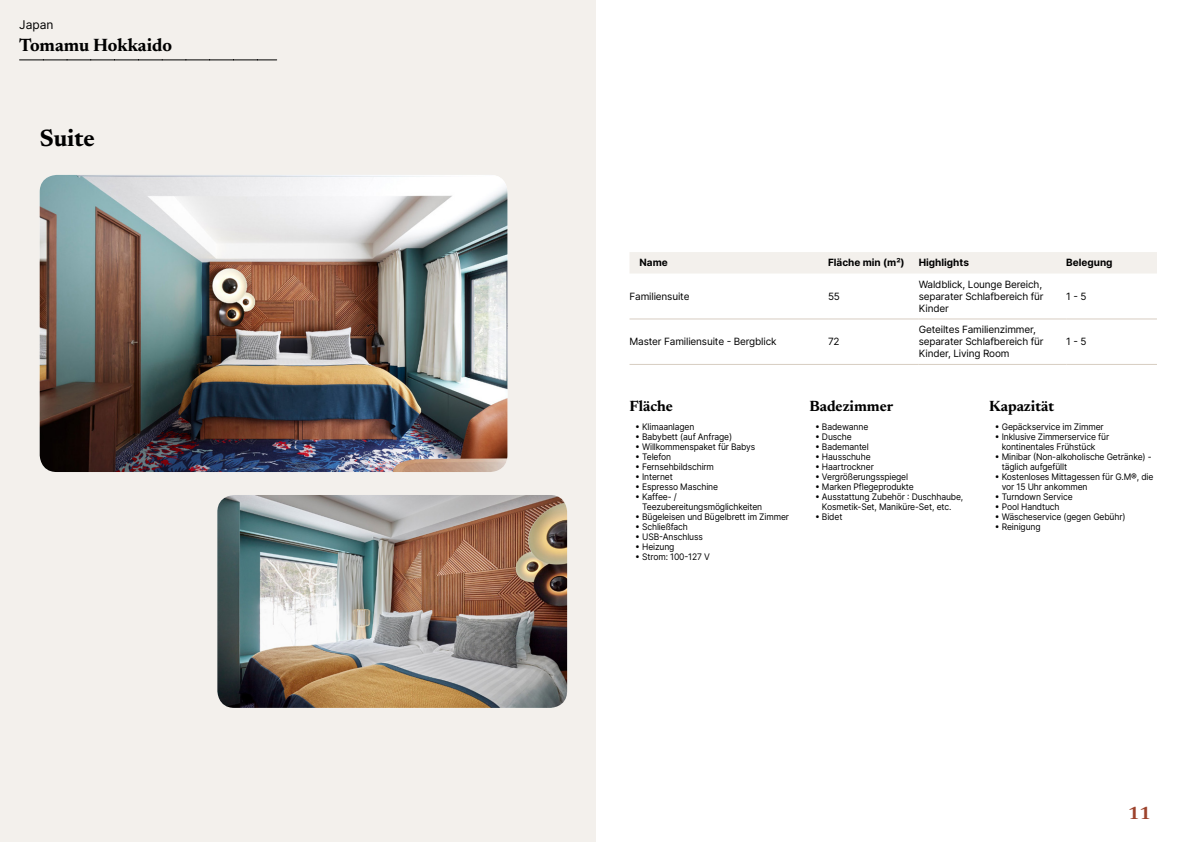
<style>
.page{position:relative;width:1191px;height:842px;background:#fff}
.page>*{position:absolute;margin:0;border:0;box-sizing:border-box;transform-origin:0 0}
.t1{font:700 24px "Newsreader 24 pt";color:#000}
.t2{font:700 18px "Newsreader 24 pt";color:#000}
.t3{font:700 18px "Newsreader 24 pt";color:#9d432c}
.t4{font:700 15px "Newsreader 24 pt";color:#000}
.t5{font:12px "Inter";color:#000}
.t6{font:10px/12px "Inter";letter-spacing:-.015em;color:#000}
.t7{font:700 10px "Inter";color:#000}
.t8{font:9px/10px "Inter";letter-spacing:-.015em;color:#000;scale:.95 1}
</style>
<div class="page">
<div style="left:0;top:0;width:595px;height:842px;background:#f3f0ec"></div>
<img style="left:40px;top:175px;width:467px;height:297px">
<img style="left:217px;top:495px;width:350px;height:213px">
<svg style="left:20px;top:60px;width:257px;height:1px"></svg>
<div style="left:630px;top:252px;width:527px;height:21px;background:#f3f0ec"></div>
<hr style="left:629px;top:318px;width:199px;height:1px;background:#d7cdc1">
<hr style="left:828px;top:318px;width:90px;height:1px;background:#d7cdc1">
<hr style="left:918px;top:318px;width:148px;height:1px;background:#d7cdc1">
<hr style="left:1066px;top:318px;width:91px;height:1px;background:#d7cdc1">
<hr style="left:629px;top:364px;width:199px;height:1px;background:#d7cdc1">
<hr style="left:828px;top:364px;width:90px;height:1px;background:#d7cdc1">
<hr style="left:918px;top:364px;width:148px;height:1px;background:#d7cdc1">
<hr style="left:1066px;top:364px;width:91px;height:1px;background:#d7cdc1">
<h3 class="t5" style="left:19px;top:15px;width:36px">Japan</h3>
<h2 class="t2" style="left:19px;top:32px;width:154px">Tomamu Hokkaido</h2>
<h1 class="t1" style="left:40px;top:121px;width:57px">Suite</h1>
<p class="t7" style="left:639px;top:255px;width:30px">Name</p>
<p class="t7" style="left:828px;top:255px;width:78px">Fläche min (m²)</p>
<p class="t7" style="left:918px;top:255px;width:52px">Highlights</p>
<p class="t7" style="left:1066px;top:255px;width:48px">Belegung</p>
<p class="t6" style="left:629px;top:290px;width:61px">Familiensuite</p>
<p class="t6" style="left:828px;top:290px;width:14px">55</p>
<p class="t6" style="left:918px;top:278px;width:126px">Waldblick, Lounge Bereich, separater Schlafbereich für<br>Kinder</p>
<p class="t6" style="left:1066px;top:290px;width:22px">1 - 5</p>
<p class="t6" style="left:629px;top:335px;width:148px">Master Familiensuite - Bergblick</p>
<p class="t6" style="left:828px;top:335px;width:13px">72</p>
<p class="t6" style="left:918px;top:323px;width:126px">Geteiltes Familienzimmer, separater Schlafbereich für<br>Kinder, Living Room</p>
<p class="t6" style="left:1066px;top:335px;width:22px">1 - 5</p>
<h3 class="t4" style="left:629px;top:396px;width:45px">Fläche</h3>
<p class="t8" style="left:635px;top:421px;width:64px">• Klimaanlagen</p>
<p class="t8" style="left:635px;top:431px;width:104px">• Babybett (auf Anfrage)</p>
<p class="t8" style="left:635px;top:441px;width:128px">• Willkommenspaket für Babys</p>
<p class="t8" style="left:635px;top:451px;width:39px">• Telefon</p>
<p class="t8" style="left:635px;top:461px;width:84px">• Fernsehbildschirm</p>
<p class="t8" style="left:635px;top:471px;width:41px">• Internet</p>
<p class="t8" style="left:635px;top:481px;width:89px">• Espresso Maschine</p>
<p class="t8" style="left:642px;top:491px;width:128px;text-indent:-7px">• Kaffee- /<br>Teezubereitungsmöglichkeiten</p>
<p class="t8" style="left:635px;top:511px;width:163px">• Bügeleisen und Bügelbrett im Zimmer</p>
<p class="t8" style="left:635px;top:521px;width:57px">• Schließfach</p>
<p class="t8" style="left:635px;top:531px;width:73px">• USB-Anschluss</p>
<p class="t8" style="left:635px;top:541px;width:43px">• Heizung</p>
<p class="t8" style="left:635px;top:551px;width:80px">• Strom: 100-127 V</p>
<h3 class="t4" style="left:809px;top:396px;width:86px">Badezimmer</h3>
<p class="t8" style="left:815px;top:421px;width:58px">• Badewanne</p>
<p class="t8" style="left:815px;top:431px;width:40px">• Dusche</p>
<p class="t8" style="left:815px;top:441px;width:58px">• Bademantel</p>
<p class="t8" style="left:815px;top:451px;width:60px">• Hausschuhe</p>
<p class="t8" style="left:815px;top:461px;width:63px">• Haartrockner</p>
<p class="t8" style="left:815px;top:471px;width:100px">• Vergrößerungsspiegel</p>
<p class="t8" style="left:815px;top:481px;width:106px">• Marken Pflegeprodukte</p>
<p class="t8" style="left:815px;top:491px;width:158px;text-align:center">• Ausstattung Zubehör : Duschhaube,<br>Kosmetik-Set, Maniküre-Set, etc.</p>
<p class="t8" style="left:815px;top:511px;width:30px">• Bidet</p>
<h3 class="t4" style="left:989px;top:396px;width:66px">Kapazität</h3>
<p class="t8" style="left:994px;top:421px;width:116px">• Gepäckservice im Zimmer</p>
<p class="t8" style="left:1001px;top:431px;width:115px;text-indent:-7px">• Inklusive Zimmerservice für kontinentales Frühstück</p>
<p class="t8" style="left:1001px;top:451px;width:159px;text-indent:-7px">• Minibar (Non-alkoholische Getränke) - täglich aufgefüllt</p>
<p class="t8" style="left:1001px;top:471px;width:161px;text-indent:-7px">• Kostenloses Mittagessen für G.M®, die vor 15 Uhr ankommen</p>
<p class="t8" style="left:994px;top:491px;width:84px">• Turndown Service</p>
<p class="t8" style="left:994px;top:501px;width:70px">• Pool Handtuch</p>
<p class="t8" style="left:994px;top:511px;width:139px">• Wäscheservice (gegen Gebühr)</p>
<p class="t8" style="left:994px;top:521px;width:50px">• Reinigung</p>
<h2 class="t3" style="left:1128px;top:800px;width:24px">11</h2>
</div>
